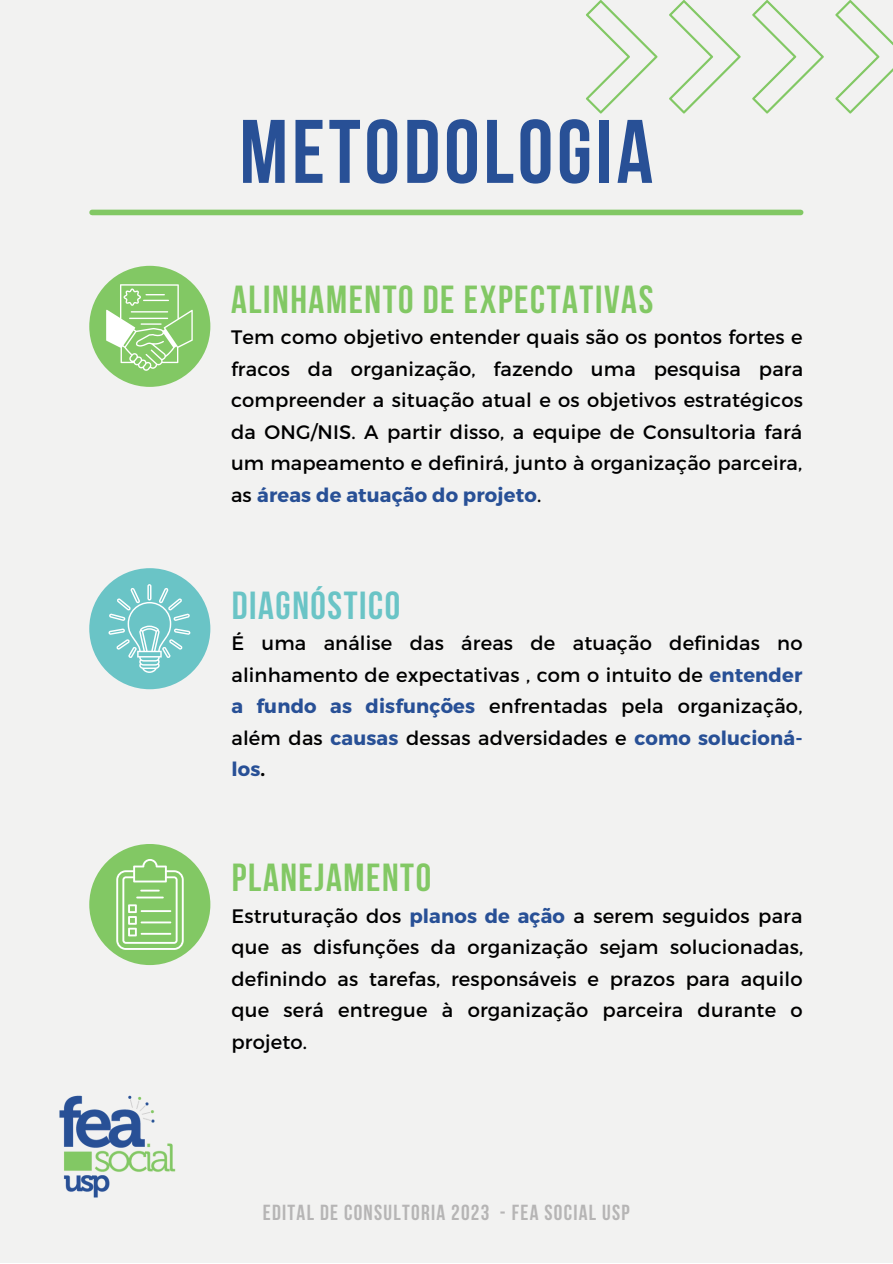
<style>
.page{position:relative;width:893px;height:1264px;background:#fff}
.page>*{position:absolute;margin:0;border:0;box-sizing:border-box;transform-origin:0 0}
.t1{font:700 89.85px "Bebas Neue";letter-spacing:.04em;color:#285096}
.t2{font:700 39px "Bebas Neue";letter-spacing:.04em;color:#82c864}
.t3{font:700 39px "Bebas Neue";letter-spacing:.04em;color:#6ac4c6}
.t4{font:700 21.75px "Bebas Neue";letter-spacing:.06em;color:#b6b5b5}
.t5{font:19.5px/31.5px "Montserrat";letter-spacing:.01em;color:#000;text-align:justify}
.s1{font-weight:700;color:#285096}
.s2{font-weight:700}
</style>
<div class="page">
<div style="left:0;top:0;width:892px;height:1262px;background:#f2f2f1"></div>
<div style="left:92px;top:210px;width:708px;height:5px;background:#82c864"></div>
<div style="left:89px;top:844px;width:121px;height:121px;background:#82c864;border-radius:50%"></div>
<div style="left:89px;top:568px;width:121px;height:121px;background:#6ac4c6;border-radius:50%"></div>
<svg style="left:108px;top:585px;width:82px;height:88px"></svg>
<svg style="left:116px;top:859px;width:68px;height:90px"></svg>
<div style="left:89px;top:266px;width:121px;height:121px;background:#82c864;border-radius:50%"></div>
<svg style="left:106px;top:284px;width:87px;height:87px"></svg>
<img style="left:59px;top:1095px;width:117px;height:103px">
<svg style="left:835px;top:0;width:57px;height:113px"></svg>
<svg style="left:752px;top:0;width:71px;height:113px"></svg>
<svg style="left:669px;top:0;width:71px;height:113px"></svg>
<svg style="left:586px;top:0;width:71px;height:113px"></svg>
<h1 class="t1" style="left:239px;top:115px;width:415px">METODOLOGIA</h1>
<h2 class="t2" style="left:231px;top:283px;width:423px">ALINHAMENTO DE EXPECTATIVAS</h2>
<p class="t5" style="left:231px;top:321px;width:573px">Tem como objetivo entender quais são os pontos fortes e fracos da organização, fazendo uma pesquisa para compreender a situação atual e os objetivos estratégicos da ONG/NIS. A partir disso, a equipe de Consultoria fará um mapeamento e definirá, junto à organização parceira, as <span class="s1">áreas de atuação do projeto</span>.</p>
<h2 class="t3" style="left:232px;top:590px;width:170px">DIAGNÓSTICO</h2>
<p class="t5" style="left:231px;top:626px;width:572px">É uma análise das áreas de atuação definidas no alinhamento de expectativas , com o intuito de <span class="s1">entender a fundo as disfunções</span> enfrentadas pela organização, além das <span class="s1">causas</span> dessas adversidades e <span class="s1">como solucioná&shy;los</span><span class="s2">.</span></p>
<h2 class="t2" style="left:232px;top:861px;width:201px">PLANEJAMENTO</h2>
<p class="t5" style="left:231px;top:899px;width:573px">Estruturação dos <span class="s1">planos de ação</span> a serem seguidos para que as disfunções da organização sejam solucionadas, definindo as tarefas, responsáveis e prazos para aquilo que será entregue à organização parceira durante o projeto.</p>
<p class="t4" style="left:263px;top:1203px;width:368px">EDITAL DE CONSULTORIA 2023 - FEA SOCIAL USP</p>
</div>
